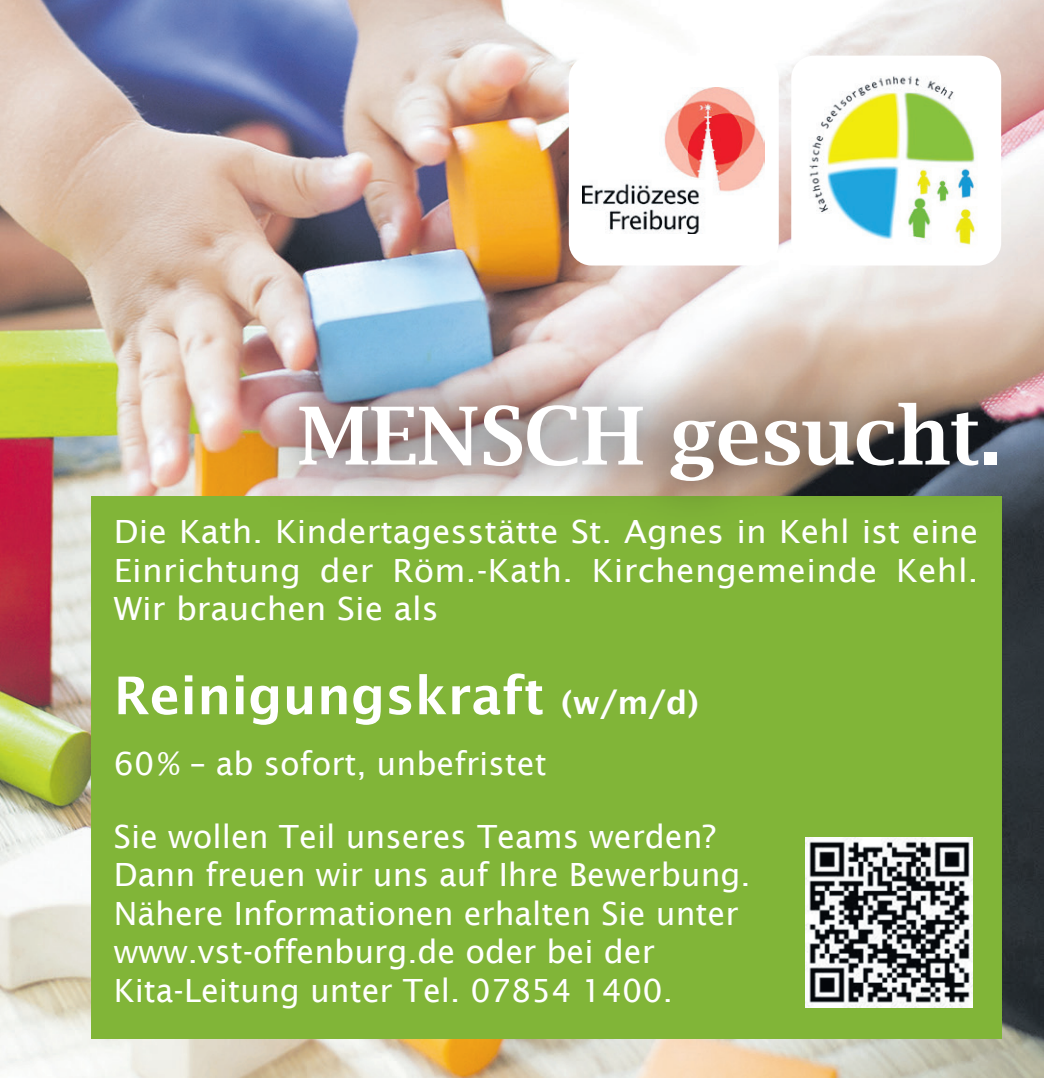
<style>
.page{position:relative;width:1044px;height:1078px;background:#fff}
.page>*{position:absolute;margin:0;border:0;box-sizing:border-box;transform-origin:0 0}
.t1{font:600 80px "Lucida Bright";letter-spacing:-.005em;color:#fff}
.t2{font:600 52px "Lucida Sans";color:#fff}
.t3{font:32px/38.4px "Lucida Sans";color:#fff}
.t4{font:32px/38.4px "Lucida Sans";color:#fff;text-align:justify;scale:1.04 1}
.s1{font-size:32px}
</style>
<div class="page">
<img style="left:0;top:0;width:1043px;height:1077px">
<div style="left:91px;top:495px;width:909px;height:542px;background:#81b538"></div>
<div style="left:791px;top:56px;width:209px;height:209px;background:#fff;border-radius:23px"></div>
<div style="left:568px;top:56px;width:210px;height:209px;background:#fff;border-radius:23px"></div>
<img style="left:583px;top:88px;width:181px;height:145px">
<img style="left:809px;top:76px;width:168px;height:169px">
<img style="left:805px;top:837px;width:167px;height:169px">
<img style="left:255px;top:355px;width:787px;height:173px">
<p class="t1" style="left:297px;top:390px;width:704px">MENSCH gesucht.</p>
<p class="t4" style="left:114px;top:512px;width:832px">Die Kath. Kindertagesstätte St. Agnes in Kehl ist eine Einrichtung der Röm.-Kath. Kirchengemeinde Kehl.<br>Wir brauchen Sie als</p>
<p class="t2" style="left:114px;top:665px;width:586px">Reinigungskraft <span class="s1">(w/m/d)</span></p>
<p class="t3" style="left:114px;top:744px;width:434px">60% – ab sofort, unbefristet</p>
<p class="t3" style="left:114px;top:816px;width:638px">Sie wollen Teil unseres Teams werden?<br>Dann freuen wir uns auf Ihre Bewerbung.</p>
<p class="t3" style="left:114px;top:893px;width:626px">Nähere Informationen erhalten Sie unter www.vst-offenburg.de oder bei der<br>Kita-Leitung unter Tel. 07854 1400.</p>
</div>
